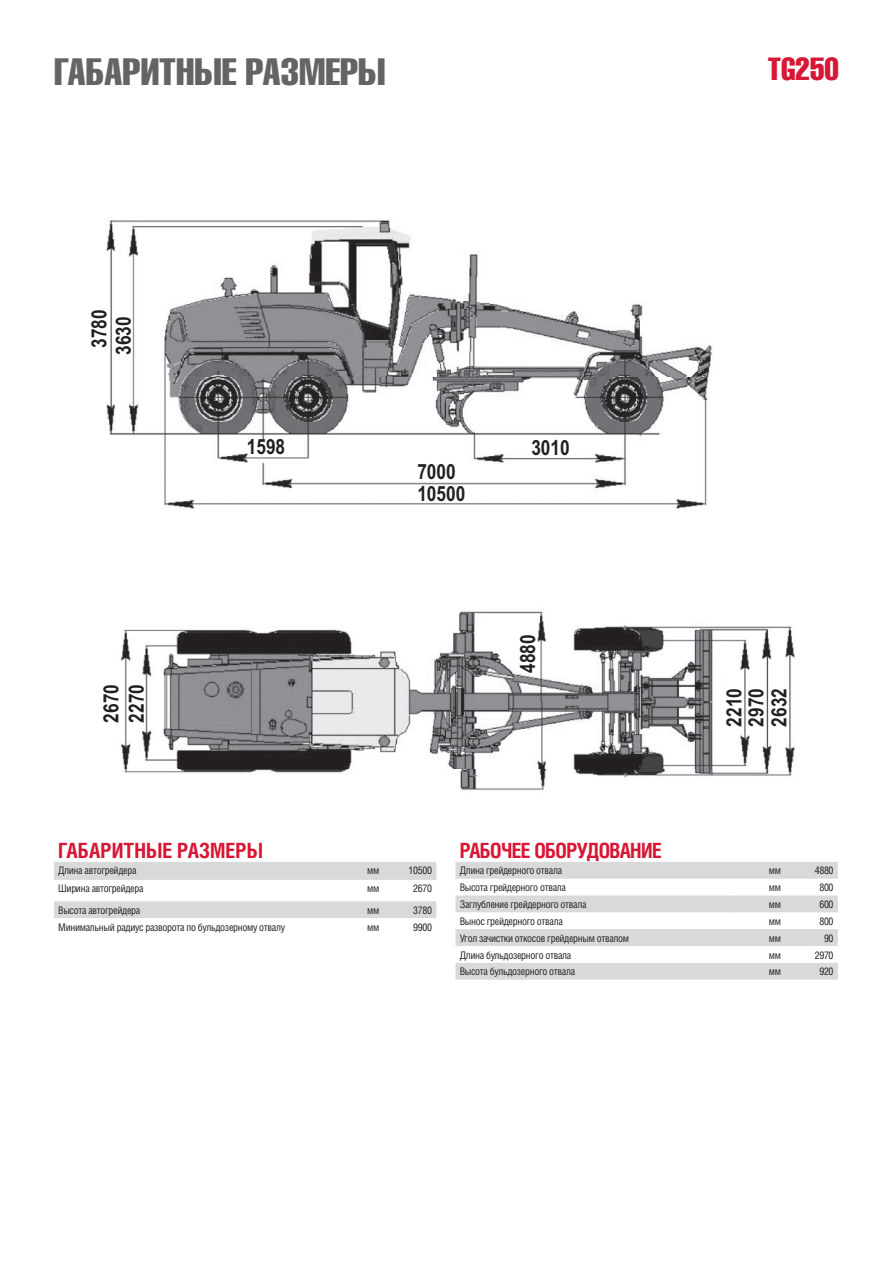
<style>
.page{position:relative;width:893px;height:1263px;background:#fff}
.page>*{position:absolute;margin:0;border:0;box-sizing:border-box;transform-origin:0 0}
.t1{font:37.5px "Helios Compressed C";color:#636466;scale:1.05 1}
.t2{font:31.5px "Helios Compressed C";color:#d81635}
.t3{font:700 21px/22.5px "Arial Narrow";color:#231f20}
.t4{font:700 21px "Helios Cond C";letter-spacing:-.03em;color:#d81635}
.t5{font:700 21px "Helios Cond C";color:#d81635}
.t6{font:10.5px "Helios Cond C";letter-spacing:-.03em;color:#231f20}
</style>
<div class="page">
<div style="left:54px;top:862px;width:382px;height:18px;background:#d8d9db"></div>
<div style="left:54px;top:901px;width:382px;height:17px;background:#d8d9db"></div>
<svg style="left:455px;top:862px;width:383px;height:118px;fill:#d8d9db"></svg>
<img style="left:106px;top:220px;width:689px;height:571px">
<h1 class="t1" style="left:54px;top:49px;width:317px">Габаритные размеры</h1>
<h2 class="t2" style="left:768px;top:50px;width:73px">TG250</h2>
<h3 class="t3" style="left:86px;top:355px;width:47px;line-height:24.2px;text-align:center;rotate:-90deg">3780<br>3630</h3>
<h3 class="t3" style="left:247px;top:435px;width:40px">1598</h3>
<h3 class="t3" style="left:531px;top:436px;width:40px">3010</h3>
<h3 class="t3" style="left:417px;top:459px;width:49px">7000<br>10500</h3>
<h3 class="t3" style="left:515px;top:673px;width:40px;rotate:-90deg">4880</h3>
<h3 class="t3" style="left:97px;top:723px;width:40px;line-height:25.3px;rotate:-90deg">2670<br>2270</h3>
<h3 class="t3" style="left:722px;top:727px;width:40px;text-align:justify;rotate:-90deg">2210<br>2970<br>2632</h3>
<h3 class="t5" style="left:58px;top:837px;width:206px">Габаритные размеры</h3>
<p class="t6" style="left:58px;top:864px;width:80px">Длина автогрейдера</p>
<p class="t6" style="left:367px;top:864px;width:14px">мм</p>
<p class="t6" style="left:409px;top:864px;width:25px">10500</p>
<p class="t6" style="left:58px;top:882px;width:87px">Ширина автогрейдера</p>
<p class="t6" style="left:367px;top:882px;width:14px">мм</p>
<p class="t6" style="left:413px;top:882px;width:20px">2670</p>
<p class="t6" style="left:58px;top:904px;width:84px">Высота автогрейдера</p>
<p class="t6" style="left:367px;top:904px;width:14px">мм</p>
<p class="t6" style="left:413px;top:904px;width:20px">3780</p>
<p class="t6" style="left:58px;top:921px;width:228px">Минимальный радиус разворота по бульдозерному отвалу</p>
<p class="t6" style="left:367px;top:921px;width:14px">мм</p>
<p class="t6" style="left:413px;top:921px;width:20px">9900</p>
<h3 class="t4" style="left:460px;top:837px;width:203px">Рабочее оборудование</h3>
<p class="t6" style="left:460px;top:864px;width:104px">Длина грейдерного отвала</p>
<p class="t6" style="left:769px;top:864px;width:14px">мм</p>
<p class="t6" style="left:815px;top:864px;width:20px">4880</p>
<p class="t6" style="left:460px;top:881px;width:108px">Высота грейдерного отвала</p>
<p class="t6" style="left:769px;top:881px;width:14px">мм</p>
<p class="t6" style="left:819px;top:881px;width:16px">800</p>
<p class="t6" style="left:460px;top:898px;width:128px">Заглубление грейдерного отвала</p>
<p class="t6" style="left:769px;top:898px;width:14px">мм</p>
<p class="t6" style="left:819px;top:898px;width:16px">600</p>
<p class="t6" style="left:460px;top:915px;width:105px">Вынос грейдерного отвала</p>
<p class="t6" style="left:769px;top:915px;width:14px">мм</p>
<p class="t6" style="left:819px;top:915px;width:16px">800</p>
<p class="t6" style="left:460px;top:932px;width:171px">Угол зачистки откосов грейдерным отвалом</p>
<p class="t6" style="left:769px;top:932px;width:14px">мм</p>
<p class="t6" style="left:824px;top:932px;width:11px">90</p>
<p class="t6" style="left:460px;top:948px;width:113px">Длина бульдозерного отвала</p>
<p class="t6" style="left:769px;top:948px;width:14px">мм</p>
<p class="t6" style="left:815px;top:948px;width:20px">2970</p>
<p class="t6" style="left:460px;top:965px;width:117px">Высота бульдозерного отвала</p>
<p class="t6" style="left:769px;top:965px;width:14px">мм</p>
<p class="t6" style="left:819px;top:965px;width:16px">920</p>
</div>
